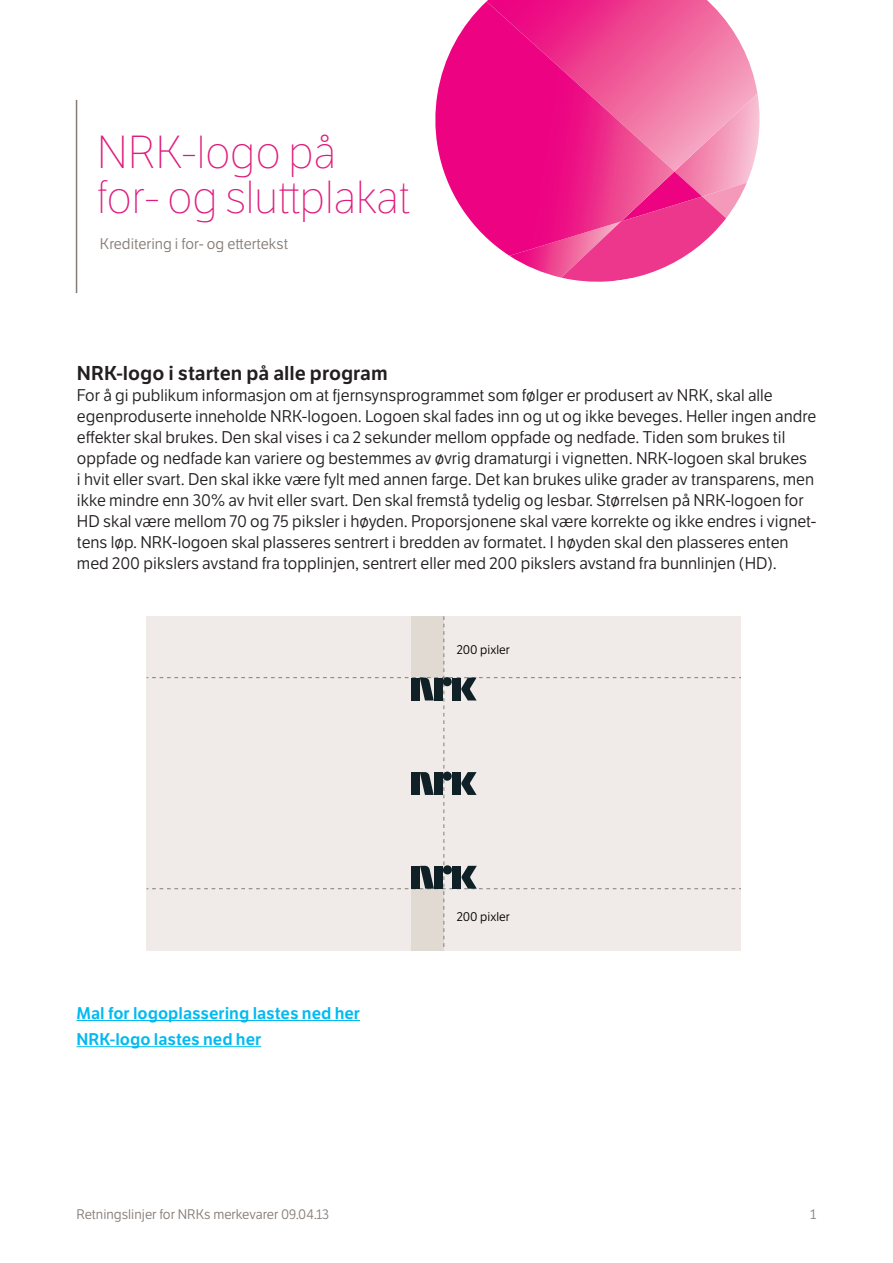
<style>
.page{position:relative;width:893px;height:1263px;background:#fff}
.page>*{position:absolute;margin:0;border:0;box-sizing:border-box;transform-origin:0 0}
.t1{font:100 45px/45px "LFT Etica Display";color:#df1c7e}
.t2{font:600 19.5px "LFT Etica";color:#231f20}
.t3{font:16.5px/21px "LFT Etica";color:#231f20}
.t4{font:600 16.5px/26.2px "LFT Etica";color:#00baf1}
.t5{font:15px "LFT Etica";color:#867d77}
.t6{font:13.5px "LFT Etica";color:#867d77}
.t7{font:12.45px "LFT Etica";color:#000}
</style>
<div class="page">
<svg style="left:487px;top:0;width:270px;height:94px"></svg>
<svg style="left:510px;top:94px;width:250px;height:188px"></svg>
<svg style="left:435px;top:1px;width:239px;height:255px;background:#ef3593"></svg>
<hr style="left:76px;top:100px;width:1px;height:193px;background:#867d77">
<hr style="left:77px;top:1020px;width:283px;height:1px;background:#00baf1">
<hr style="left:77px;top:1046px;width:184px;height:1px;background:#00baf1">
<div style="left:147px;top:616px;width:594px;height:335px;background:#f0ebe8"></div>
<h1 class="t1" style="left:97px;top:131px;width:315px">NRK-logo på for- og sluttplakat</h1>
<p class="t5" style="left:100px;top:235px;width:190px">Kreditering i for- og ettertekst</p>
<p class="t2" style="left:77px;top:361px;width:312px">NRK-logo i starten på alle program</p>
<p class="t3" style="left:77px;top:385px;width:741px">For å gi publikum informasjon om at fjernsynsprogrammet som følger er produsert av NRK, skal alle egenproduserte inneholde NRK-logoen. Logoen skal fades inn og ut og ikke beveges. Heller ingen andre effekter skal brukes. Den skal vises i ca 2 sekunder mellom oppfade og nedfade. Tiden som brukes til oppfade og nedfade kan variere og bestemmes av øvrig dramaturgi i vignetten. NRK-logoen skal brukes<br>i hvit eller svart. Den skal ikke være fylt med annen farge. Det kan brukes ulike grader av transparens, men ikke mindre enn 30% av hvit eller svart. Den skal fremstå tydelig og lesbar. Størrelsen på NRK-logoen for HD skal være mellom 70 og 75 piksler i høyden. Proporsjonene skal være korrekte og ikke endres i vignet&shy;tens løp. NRK-logoen skal plasseres sentrert i bredden av formatet. I høyden skal den plasseres enten med 200 pikslers avstand fra topplinjen, sentrert eller med 200 pikslers avstand fra bunnlinjen (HD).</p>
<p class="t7" style="left:457px;top:642px;width:55px">200 pixler</p>
<p class="t4" style="left:77px;top:1000px;width:285px">Mal for logoplassering lastes ned her<br>NRK-logo lastes ned her</p>
<p class="t7" style="left:457px;top:909px;width:55px">200 pixler</p>
<p class="t6" style="left:77px;top:1206px;width:254px">Retningslinjer for NRKs merkevarer 09.04.13</p>
<p class="t6" style="left:810px;top:1206px;width:8px">1</p>
</div>
